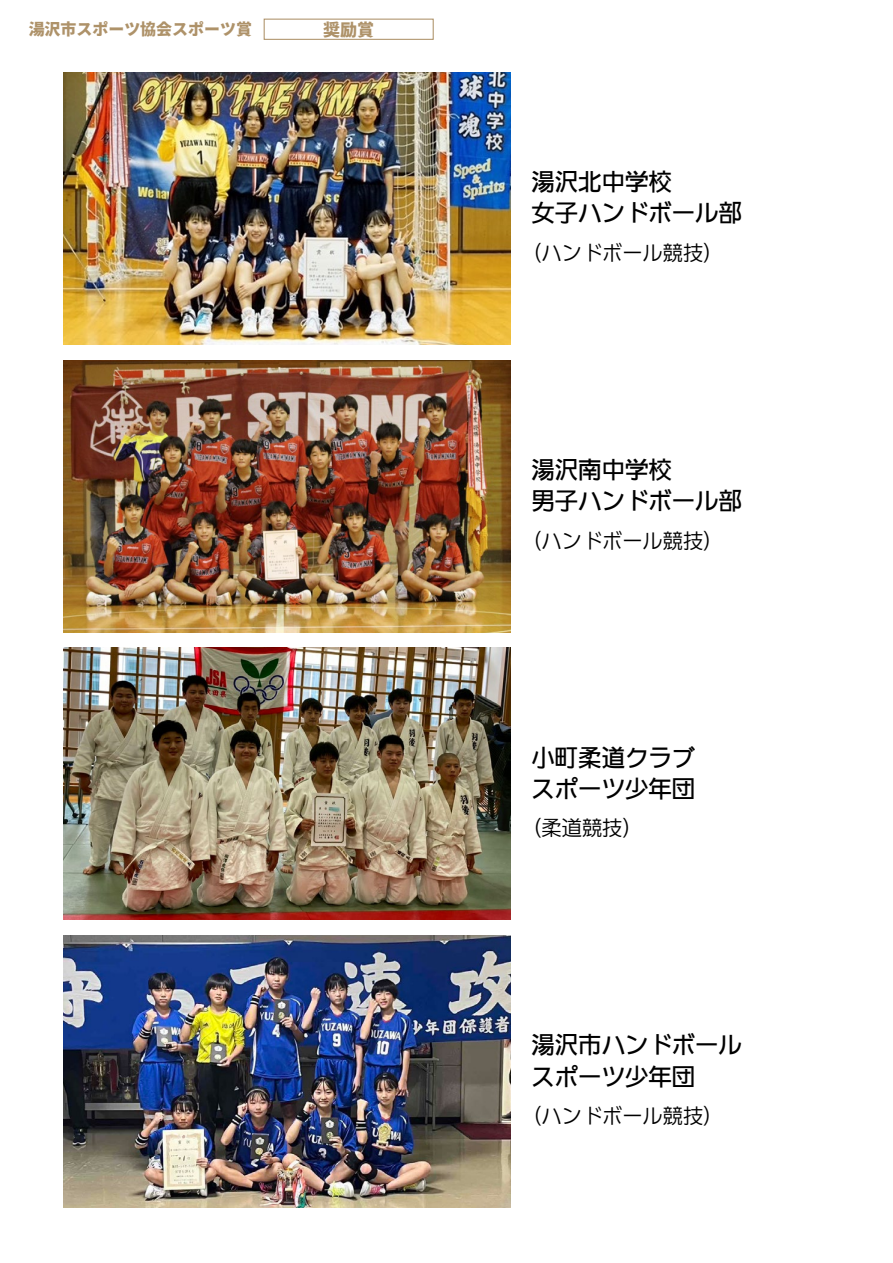
<style>
.page{position:relative;width:893px;height:1263px;background:#fff}
.page>*{position:absolute;margin:0;border:0;box-sizing:border-box;transform-origin:0 0}
.t1{font:23.4px/31.2px "DFUD Gothic W6 WINP RKSJ H";color:#000}
.t2{font:20.25px "DFUD Gothic W4 WINP RKSJ H";color:#000}
.t3{font:900 16.95px "Noto Sans JP";color:#ae9269}
.t4{font:900 15.9px "Noto Sans JP";color:#ae9269}
</style>
<div class="page">
<div style="left:264px;top:19px;width:170px;height:21px;border:1px solid #ae9269"></div>
<img style="left:64px;top:72px;width:446px;height:272px">
<img style="left:64px;top:935px;width:446px;height:273px">
<img style="left:64px;top:360px;width:446px;height:272px">
<img style="left:64px;top:648px;width:446px;height:272px">
<p class="t4" style="left:29px;top:21px;width:225px">湯沢市スポーツ協会スポーツ賞</p>
<p class="t3" style="left:323px;top:20px;width:53px">奨励賞</p>
<p class="t1" style="left:531px;top:166px;width:212px">湯沢北中学校<br>女子ハンドボール部</p>
<p class="t2" style="left:521px;top:239px;width:203px">（ハンドボール競技(</p>
<p class="t1" style="left:531px;top:453px;width:212px">湯沢南中学校<br>男子ハンドボール部</p>
<p class="t2" style="left:521px;top:526px;width:203px">（ハンドボール競技(</p>
<p class="t1" style="left:531px;top:741px;width:165px">小町柔道クラブスポーツ少年団</p>
<p class="t2" style="left:521px;top:814px;width:123px">（柔道競技(</p>
<p class="t1" style="left:531px;top:1029px;width:212px">湯沢市ハンドボールスポーツ少年団</p>
<p class="t2" style="left:521px;top:1102px;width:203px">（ハンドボール競技(</p>
</div>
